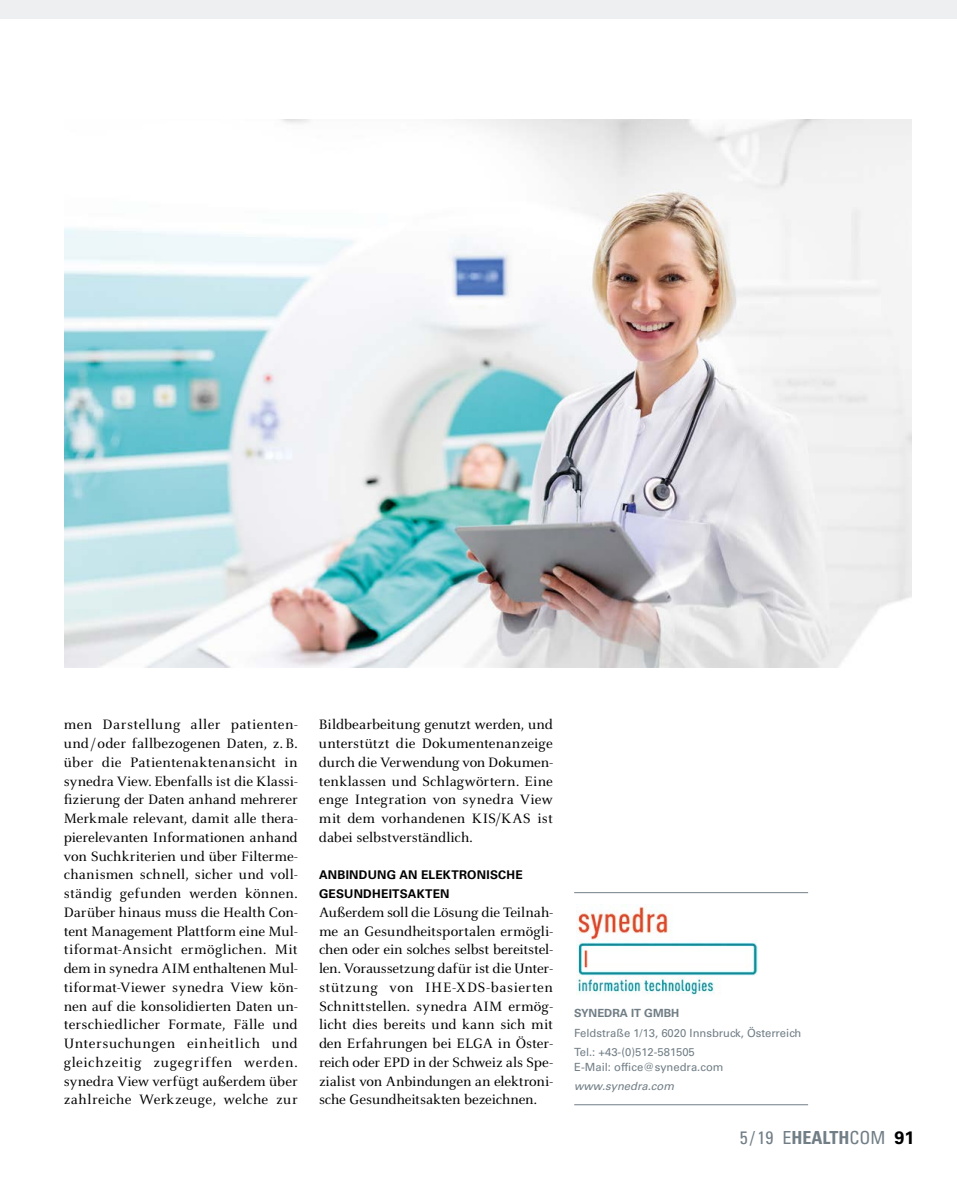
<style>
.page{position:relative;width:957px;height:1191px;background:#fff}
.page>*{position:absolute;margin:0;border:0;box-sizing:border-box;transform-origin:0 0}
.t1{font:condensed 18px "Univers LT Std";color:#717e86}
.t2{font:15px/18.8px "Celeste OT";color:#000;text-align:justify}
.t3{font:700 12px/18.8px "Univers LT Std";letter-spacing:.02em;color:#000}
.t4{font:11.25px/19.2px "Univers LT Std";color:#717e86}
.t5{font:italic 11.25px "Univers LT Std";color:#717e86}
.t6{font:700 11.25px "Univers LT Std";color:#717e86}
.s1{font-weight:700}
.s2{font-weight:700;font-stretch:normal;color:#000}
</style>
<div class="page">
<div style="left:0;top:0;width:957px;height:19px;background:#edeff0"></div>
<img style="left:64px;top:119px;width:847px;height:549px">
<hr style="left:574px;top:892px;width:234px;height:1px;background:#717e86">
<hr style="left:574px;top:1104px;width:234px;height:1px;background:#717e86">
<img style="left:576px;top:904px;width:181px;height:91px">
<p class="t2" style="left:64px;top:715px;width:235px">men Darstellung aller patienten&shy;und / oder fallbezogenen Daten, z. B. über die Patientenaktenansicht in synedra View. Ebenfalls ist die Klassi&shy;fizierung der Daten anhand mehrerer Merkmale relevant, damit alle thera&shy;pierelevanten Informationen anhand von Suchkriterien und über Filterme&shy;chanismen schnell, sicher und voll&shy;ständig gefunden werden können.<br>Darüber hinaus muss die Health Con&shy;tent Management Plattform eine Mul&shy;tiformat-Ansicht ermöglichen. Mit dem in synedra AIM enthaltenen Mul&shy;tiformat-Viewer synedra View kön&shy;nen auf die konsolidierten Daten un&shy;terschiedlicher Formate, Fälle und Untersuchungen einheitlich und gleichzeitig zugegriffen werden. synedra View verfügt außerdem über zahlreiche Werkzeuge, welche zur</p>
<p class="t2" style="left:319px;top:715px;width:235px">Bildbearbeitung genutzt werden, und unterstützt die Dokumentenanzeige durch die Verwendung von Dokumen&shy;tenklassen und Schlagwörtern. Eine enge Integration von synedra View mit dem vorhandenen KIS/KAS ist dabei selbstverständlich.</p>
<p class="t3" style="left:319px;top:865px;width:205px">ANBINDUNG AN ELEKTRONISCHE<br>GESUNDHEITSAKTEN</p>
<p class="t2" style="left:319px;top:902px;width:235px">Außerdem soll die Lösung die Teilnah&shy;me an Gesundheitsportalen ermögli&shy;chen oder ein solches selbst bereitstel&shy;len. Voraussetzung dafür ist die Unter&shy;stützung von IHE-XDS-basierten Schnittstellen. synedra AIM ermög&shy;licht dies bereits und kann sich mit den Erfahrungen bei ELGA in Öster&shy;reich oder EPD in der Schweiz als Spe&shy;zialist von Anbindungen an elektroni&shy;sche Gesundheitsakten bezeichnen.</p>
<p class="t6" style="left:574px;top:1006px;width:107px">SYNEDRA IT GMBH</p>
<p class="t4" style="left:574px;top:1023px;width:229px">Feldstraße 1/13, 6020 Innsbruck, Österreich<br>Tel.: +43-(0)512-581505</p>
<p class="t4" style="left:574px;top:1057px;width:151px">E-Mail: office@synedra.com</p>
<p class="t5" style="left:574px;top:1079px;width:101px">www.synedra.com</p>
<p class="t1" style="left:740px;top:1126px;width:176px">5 / 19 E<span class="s1">HEALTH</span>COM <span class="s2">91</span></p>
</div>
